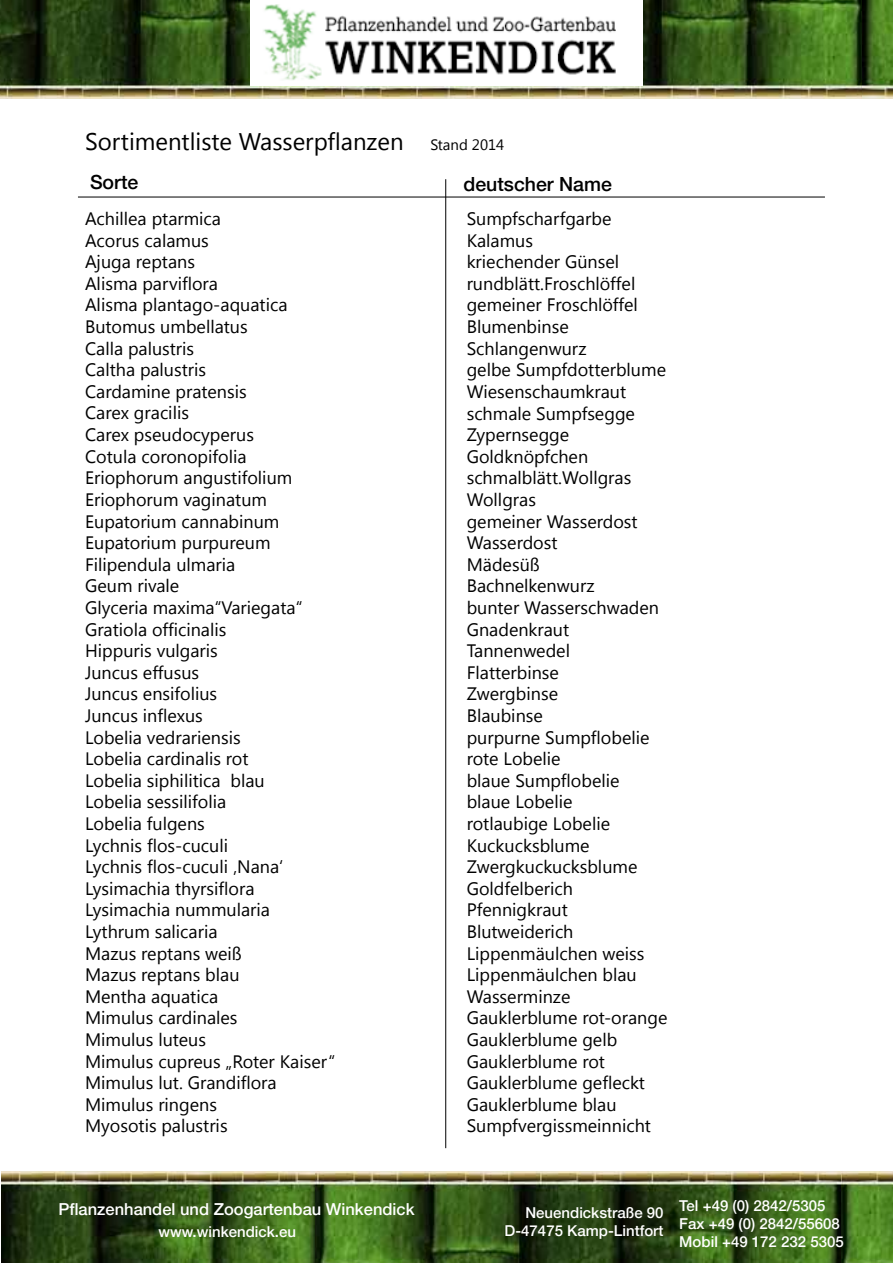
<style>
.page{position:relative;width:893px;height:1263px;background:#fff}
.page>*{position:absolute;margin:0;border:0;box-sizing:border-box;transform-origin:0 0}
.t1{font:24px "Segoe UI";color:#000}
.t2{font:500 19.5px "Helvetica Neue LT";color:#000}
.t3{font:18px/21.6px "Segoe UI";color:#000}
.t4{font:500 16.5px "Helvetica Neue LT";color:#fff}
.t5{font:500 15px/18px "Helvetica Neue LT";color:#fff;text-align:right}
.s1{font-size:15px}
</style>
<div class="page">
<img style="left:344px;top:0;width:518px;height:99px">
<img style="left:0;top:0;width:344px;height:99px">
<img style="left:862px;top:0;width:31px;height:99px">
<img style="left:250px;top:0;width:393px;height:85px">
<img style="left:841px;top:1171px;width:52px;height:92px">
<img style="left:1px;top:1171px;width:315px;height:92px">
<img style="left:316px;top:1171px;width:525px;height:92px">
<hr style="left:78px;top:197px;width:747px;height:1px;background:#000">
<hr style="left:445px;top:179px;width:1px;height:969px;background:#000">
<h1 class="t1" style="left:85px;top:125px;width:421px">Sortimentliste Wasserpflanzen <span class="s1">Stand 2014</span></h1>
<p class="t2" style="left:90px;top:171px;width:50px">Sorte</p>
<p class="t2" style="left:463px;top:172px;width:150px">deutscher Name</p>
<p class="t3" style="left:85px;top:207px;width:252px">Achillea ptarmica<br>Acorus calamus<br>Ajuga reptans<br>Alisma parviflora<br>Alisma plantago-aquatica<br>Butomus umbellatus<br>Calla palustris<br>Caltha palustris<br>Cardamine pratensis<br>Carex gracilis<br>Carex pseudocyperus<br>Cotula coronopifolia<br>Eriophorum angustifolium<br>Eriophorum vaginatum<br>Eupatorium cannabinum<br>Eupatorium purpureum<br>Filipendula ulmaria<br>Geum rivale<br>Glyceria maxima“Variegata“<br>Gratiola officinalis<br>Hippuris vulgaris<br>Juncus effusus<br>Juncus ensifolius<br>Juncus inflexus<br>Lobelia vedrariensis<br>Lobelia cardinalis rot<br>Lobelia siphilitica blau<br>Lobelia sessilifolia<br>Lobelia fulgens<br>Lychnis flos-cuculi<br>Lychnis flos-cuculi ‚Nana‘<br>Lysimachia thyrsiflora<br>Lysimachia nummularia<br>Lythrum salicaria<br>Mazus reptans weiß<br>Mazus reptans blau<br>Mentha aquatica<br>Mimulus cardinales<br>Mimulus luteus<br>Mimulus cupreus „Roter Kaiser“<br>Mimulus lut. Grandiflora<br>Mimulus ringens<br>Myosotis palustris</p>
<p class="t3" style="left:467px;top:207px;width:202px">Sumpfscharfgarbe<br>Kalamus<br>kriechender Günsel rundblätt.Froschlöffel gemeiner Froschlöffel<br>Blumenbinse<br>Schlangenwurz<br>gelbe Sumpfdotterblume<br>Wiesenschaumkraut schmale Sumpfsegge<br>Zypernsegge<br>Goldknöpfchen schmalblätt.Wollgras<br>Wollgras<br>gemeiner Wasserdost<br>Wasserdost<br>Mädesüß<br>Bachnelkenwurz<br>bunter Wasserschwaden<br>Gnadenkraut<br>Tannenwedel<br>Flatterbinse<br>Zwergbinse<br>Blaubinse<br>purpurne Sumpflobelie rote Lobelie<br>blaue Sumpflobelie blaue Lobelie<br>rotlaubige Lobelie<br>Kuckucksblume<br>Zwergkuckucksblume<br>Goldfelberich<br>Pfennigkraut<br>Blutweiderich<br>Lippenmäulchen weiss<br>Lippenmäulchen blau<br>Wasserminze<br>Gauklerblume rot-orange<br>Gauklerblume gelb<br>Gauklerblume rot<br>Gauklerblume gefleckt<br>Gauklerblume blau<br>Sumpfvergissmeinnicht</p>
<p class="t4" style="left:58px;top:1199px;width:358px">Pflanzenhandel und Zoogartenbau Winkendick</p>
<p class="t5" style="left:158px;top:1222px;width:139px">www.winkendick.eu</p>
<p class="t5" style="left:505px;top:1203px;width:160px">Neuendickstraße 90<br>D-47475 Kamp-Lintfort</p>
<p class="t5" style="left:679px;top:1196px;width:166px;text-align:left">Tel +49 (0) 2842/5305<br>Fax +49 (0) 2842/55608<br>Mobil +49 172 232 5305</p>
</div>
